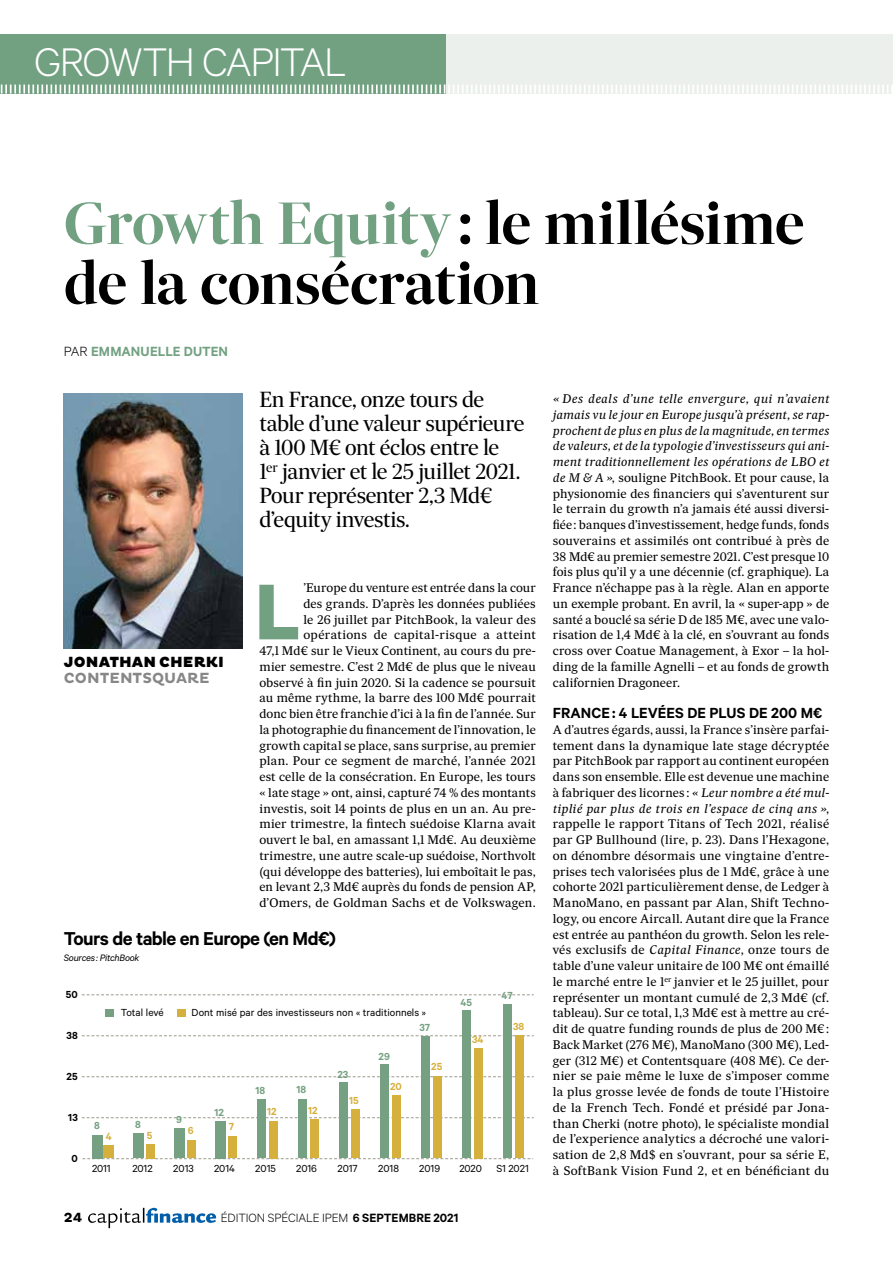
<style>
.page{position:relative;width:893px;height:1263px;background:#fff}
.page>*{position:absolute;margin:0;border:0;box-sizing:border-box;transform-origin:0 0}
.t1{font:700 88.95px "Calibre";color:#72a182}
.t2{font:600 57px/60px "Sueca Bn";letter-spacing:-.015em;color:#000}
.t3{font:300 45px "Calibre";letter-spacing:-.04em;color:#fff}
.t4{font:21px/24px "Sueca Headline";letter-spacing:-.025em;color:#000}
.t5{font:600 21px "Calibre";letter-spacing:-.025em;color:#000}
.t6{font:600 16.5px "Calibre";letter-spacing:.005em;color:#000}
.t7{font:600 15px "Calibre";letter-spacing:.01em;color:#72a182}
.t8{font:900 15px "Pluto";letter-spacing:.005em;color:#000}
.t9{font:700 15px "Pluto";color:#878787}
.t10{font:300 13.5px "Calibre";letter-spacing:-.01em;color:#000}
.t11{font:700 13.5px "Pluto";color:#000}
.t12{font:12px/15.8px "Sueca";letter-spacing:.01em;color:#000;text-align:justify}
.t13{font:11.55px "Calibre";color:#000}
.t14{font:600 11.55px "Calibre";color:#75a182}
.t15{font:600 11.55px "Calibre";color:#d6b03c}
.t16{font:600 11.55px "Calibre";letter-spacing:.015em;color:#000}
.t17{font:italic 10.5px "Calibre";letter-spacing:-.02em;color:#000}
.s1{color:#72a182}
.s2{font-weight:300;color:#000}
.s3{font-weight:600}
.s4{font-style:italic}
</style>
<div class="page">
<svg style="left:88px;top:1208px;width:128px;height:20px"></svg>
<div style="left:0;top:34px;width:446px;height:60px;background:#72a182"></div>
<div style="left:446px;top:34px;width:447px;height:60px;background:#ecf0ec"></div>
<svg style="left:0;top:84px;width:893px;height:10px"></svg>
<svg style="left:82px;top:1076px;width:452px;height:1px"></svg>
<svg style="left:82px;top:1117px;width:452px;height:1px"></svg>
<svg style="left:82px;top:1035px;width:452px;height:1px"></svg>
<svg style="left:82px;top:994px;width:452px;height:1px"></svg>
<svg style="left:82px;top:1158px;width:451px;height:1px"></svg>
<div style="left:104px;top:1145px;width:10px;height:13px;background:#d6b03c"></div>
<div style="left:146px;top:1144px;width:9px;height:14px;background:#d6b03c"></div>
<div style="left:187px;top:1140px;width:9px;height:18px;background:#d6b03c"></div>
<div style="left:228px;top:1136px;width:9px;height:22px;background:#d6b03c"></div>
<div style="left:269px;top:1121px;width:9px;height:37px;background:#d6b03c"></div>
<div style="left:310px;top:1120px;width:9px;height:38px;background:#d6b03c"></div>
<div style="left:351px;top:1109px;width:9px;height:49px;background:#d6b03c"></div>
<div style="left:392px;top:1095px;width:9px;height:63px;background:#d6b03c"></div>
<div style="left:433px;top:1076px;width:9px;height:82px;background:#d6b03c"></div>
<div style="left:474px;top:1048px;width:9px;height:110px;background:#d6b03c"></div>
<div style="left:515px;top:1035px;width:8px;height:123px;background:#d6b03c"></div>
<div style="left:92px;top:1135px;width:10px;height:23px;background:#75a182"></div>
<div style="left:133px;top:1134px;width:10px;height:24px;background:#75a182"></div>
<div style="left:174px;top:1128px;width:10px;height:30px;background:#75a182"></div>
<div style="left:215px;top:1121px;width:10px;height:37px;background:#75a182"></div>
<div style="left:257px;top:1099px;width:9px;height:59px;background:#75a182"></div>
<div style="left:298px;top:1099px;width:9px;height:59px;background:#75a182"></div>
<div style="left:339px;top:1082px;width:9px;height:76px;background:#75a182"></div>
<div style="left:380px;top:1064px;width:9px;height:94px;background:#75a182"></div>
<div style="left:421px;top:1036px;width:9px;height:122px;background:#75a182"></div>
<div style="left:462px;top:1011px;width:9px;height:147px;background:#75a182"></div>
<div style="left:503px;top:1004px;width:9px;height:154px;background:#75a182"></div>
<div style="left:105px;top:1009px;width:9px;height:8px;background:#75a182"></div>
<div style="left:177px;top:1009px;width:9px;height:8px;background:#d6b03c"></div>
<img style="left:64px;top:393px;width:178px;height:255px">
<h3 class="t3" style="left:34px;top:36px;width:314px">GROWTH CAPITAL</h3>
<h2 class="t2" style="left:64px;top:194px;width:742px"><span class="s1">Growth Equity</span>: le millésime de la consécration</h2>
<p class="t7" style="left:64px;top:342px;width:166px"><span class="s2">PAR</span> EMMANUELLE DUTEN</p>
<p class="t8" style="left:64px;top:653px;width:162px">JONATHAN CHERKI</p>
<p class="t9" style="left:64px;top:670px;width:147px">CONTENTSQUARE</p>
<h3 class="t4" style="left:259px;top:387px;width:267px">En France, onze tours de table d’une valeur supérieure à 100 M€ ont éclos entre le<br>1<sup>er</sup> janvier et le 25 juillet 2021.<br>Pour représenter 2,3 Md€ d’equity investis.</h3>
<p class="t12" style="left:259px;top:579px;width:278px;text-align:right">’Europe du venture est entrée dans la cour<br>des grands. D’après les données publiées<br>le 26 juillet par PitchBook, la valeur des opérations de capital-risque a atteint<br>47,1 Md€ sur le Vieux Continent, au cours du pre&shy;mier semestre. C’est 2 Md€ de plus que le niveau observé à fin juin 2020. Si la cadence se poursuit au même rythme, la barre des 100 Md€ pourrait donc bien être franchie d’ici à la fin de l’année. Sur la photographie du financement de l’innovation, le growth capital se place, sans surprise, au premier plan. Pour ce segment de marché, l’année 2021 est celle de la consécration. En Europe, les tours « late stage » ont, ainsi, capturé 74 % des montants investis, soit 14 points de plus en un an. Au pre&shy;mier trimestre, la fintech suédoise Klarna avait ouvert le bal, en amassant 1,1 Md€. Au deuxième trimestre, une autre scale-up suédoise, Northvolt (qui développe des batteries), lui emboîtait le pas, en levant 2,3 Md€ auprès du fonds de pension AP, d’Omers, de Goldman Sachs et de Volkswagen.</p>
<h1 class="t1" style="left:255px;top:557px;width:47px">L</h1>
<h3 class="t5" style="left:64px;top:926px;width:274px">Tours de table en Europe (en Md€)</h3>
<p class="t17" style="left:64px;top:952px;width:77px">Sources: PitchBook</p>
<p class="t16" style="left:66px;top:987px;width:14px">50</p>
<p class="t16" style="left:66px;top:1028px;width:13px">38</p>
<p class="t16" style="left:67px;top:1069px;width:13px">25</p>
<p class="t16" style="left:68px;top:1110px;width:11px">13</p>
<p class="t16" style="left:72px;top:1151px;width:8px">0</p>
<p class="t13" style="left:121px;top:1006px;width:45px">Total levé</p>
<p class="t13" style="left:192px;top:1006px;width:236px">Dont misé par des investisseurs non « traditionnels »</p>
<p class="t14" style="left:94px;top:1118px;width:7px">8</p>
<p class="t14" style="left:135px;top:1118px;width:7px">8</p>
<p class="t15" style="left:106px;top:1130px;width:7px">4</p>
<p class="t15" style="left:147px;top:1128px;width:7px">5</p>
<p class="t14" style="left:176px;top:1112px;width:7px">9</p>
<p class="t15" style="left:188px;top:1124px;width:7px">6</p>
<p class="t14" style="left:214px;top:1105px;width:11px">12</p>
<p class="t15" style="left:229px;top:1120px;width:7px">7</p>
<p class="t14" style="left:255px;top:1083px;width:11px">18</p>
<p class="t14" style="left:296px;top:1083px;width:11px">18</p>
<p class="t15" style="left:267px;top:1104px;width:11px">12</p>
<p class="t15" style="left:308px;top:1104px;width:11px">12</p>
<p class="t14" style="left:337px;top:1067px;width:12px">23</p>
<p class="t15" style="left:349px;top:1093px;width:11px">15</p>
<p class="t14" style="left:378px;top:1049px;width:13px">29</p>
<p class="t15" style="left:390px;top:1079px;width:13px">20</p>
<p class="t14" style="left:419px;top:1020px;width:12px">37</p>
<p class="t15" style="left:431px;top:1060px;width:13px">25</p>
<p class="t14" style="left:460px;top:995px;width:13px">45</p>
<p class="t15" style="left:472px;top:1032px;width:13px">34</p>
<p class="t14" style="left:502px;top:988px;width:13px">47</p>
<p class="t15" style="left:513px;top:1019px;width:13px">38</p>
<p class="t13" style="left:92px;top:1161px;width:20px">2011</p>
<p class="t13" style="left:132px;top:1161px;width:22px">2012</p>
<p class="t13" style="left:173px;top:1161px;width:22px">2013</p>
<p class="t13" style="left:214px;top:1161px;width:22px">2014</p>
<p class="t13" style="left:255px;top:1161px;width:22px">2015</p>
<p class="t13" style="left:296px;top:1161px;width:22px">2016</p>
<p class="t13" style="left:338px;top:1161px;width:22px">2017</p>
<p class="t13" style="left:378px;top:1161px;width:22px">2018</p>
<p class="t13" style="left:419px;top:1161px;width:22px">2019</p>
<p class="t13" style="left:459px;top:1161px;width:71px">2020 S1 2021</p>
<p class="t11" style="left:64px;top:1210px;width:20px">24</p>
<p class="t10" style="left:221px;top:1210px;width:239px">ÉDITION SPÉCIALE IPEM <span class="s3">6 SEPTEMBRE 2021</span></p>
<p class="t12" style="left:553px;top:390px;width:278px"><span class="s4">« Des deals d’une telle envergure, qui n’avaient jamais vu le jour en Europe jusqu’à présent, se rap&shy;prochent de plus en plus de la magnitude, en termes de valeurs, et de la typologie d’investisseurs qui ani&shy;ment traditionnellement les opérations de LBO et de M &amp; A »</span>, souligne PitchBook. Et pour cause, la physionomie des financiers qui s’aventurent sur le terrain du growth n’a jamais été aussi diversi&shy;fiée: banques d’investissement, hedge funds, fonds souverains et assimilés ont contribué à près de 38 Md€ au premier semestre 2021. C’est presque 10 fois plus qu’il y a une décennie (cf. graphique). La France n’échappe pas à la règle. Alan en apporte un exemple probant. En avril, la « super-app » de santé a bouclé sa série D de 185 M€, avec une valo&shy;risation de 1,4 Md€ à la clé, en s’ouvrant au fonds cross over Coatue Management, à Exor – la hol&shy;ding de la famille Agnelli – et au fonds de growth californien Dragoneer.</p>
<h3 class="t6" style="left:553px;top:703px;width:271px">FRANCE: 4 LEVÉES DE PLUS DE 200 M€</h3>
<p class="t12" style="left:553px;top:721px;width:278px">A d’autres égards, aussi, la France s’insère parfai&shy;tement dans la dynamique late stage décryptée par PitchBook par rapport au continent européen dans son ensemble. Elle est devenue une machine à fabriquer des licornes : <span class="s4">« Leur nombre a été mul&shy;tiplié par plus de trois en l’espace de cinq ans »</span>, rappelle le rapport Titans of Tech 2021, réalisé par GP Bullhound (lire, p. 23). Dans l’Hexagone, on dénombre désormais une vingtaine d’entre&shy;prises tech valorisées plus de 1 Md€, grâce à une cohorte 2021 particulièrement dense, de Ledger à ManoMano, en passant par Alan, Shift Techno&shy;logy, ou encore Aircall. Autant dire que la France est entrée au panthéon du growth. Selon les rele&shy;vés exclusifs de <span class="s4">Capital Finance</span>, onze tours de table d’une valeur unitaire de 100 M€ ont émaillé le marché entre le 1<sup>er</sup> janvier et le 25 juillet, pour représenter un montant cumulé de 2,3 Md€ (cf. tableau). Sur ce total, 1,3 Md€ est à mettre au cré&shy;dit de quatre funding rounds de plus de 200 M€:<br>Back Market (276 M€), ManoMano (300 M€), Led&shy;ger (312 M€) et Contentsquare (408 M€). Ce der&shy;nier se paie même le luxe de s’imposer comme la plus grosse levée de fonds de toute l’Histoire de la French Tech. Fondé et présidé par Jona&shy;than Cherki (notre photo), le spécialiste mondial de l’experience analytics a décroché une valori&shy;sation de 2,8 Md$ en s’ouvrant, pour sa série E, à SoftBank Vision Fund 2, et en bénéficiant du</p>
</div>
